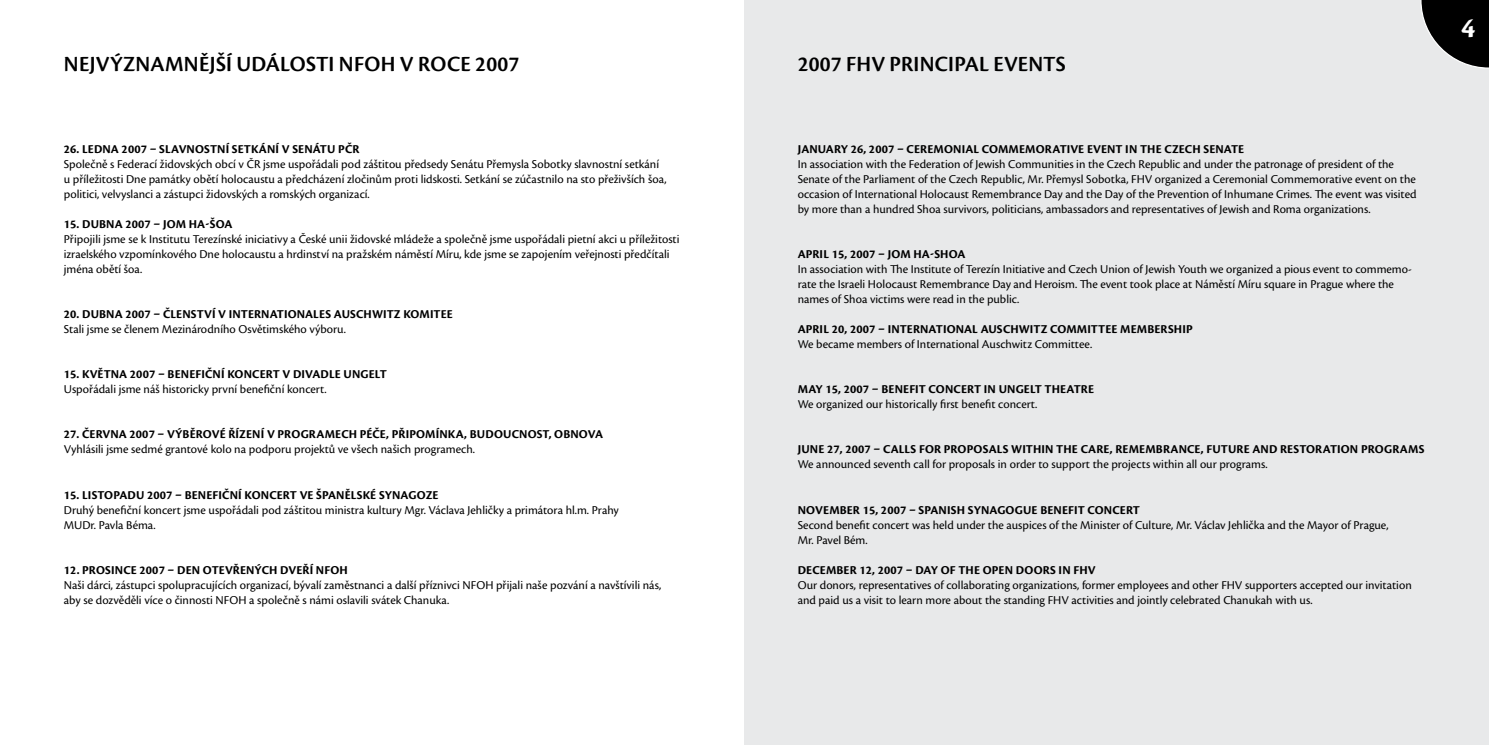
<style>
.page{position:relative;width:1489px;height:745px;background:#fff}
.page>*{position:absolute;margin:0;border:0;box-sizing:border-box;transform-origin:0 0}
.t1{font:700 28.75px "Cronos Pro";color:#fff}
.t2{font:22.5px "Cronos Pro Semibold Subh";letter-spacing:.01em;color:#000}
.t3{font:12.5px/15px "Cronos Pro";color:#000}
.t4{font:700 12.5px "Cronos Pro";letter-spacing:.01em;color:#000}
</style>
<div class="page">
<div style="left:744px;top:0;width:744px;height:744px;background:#e8e9ea"></div>
<svg style="left:1420px;top:0;width:68px;height:69px"></svg>
<h2 class="t2" style="left:64px;top:51px;width:457px">NEJVÝZNAMNĚJŠÍ UDÁLOSTI NFOH V ROCE 2007</h2>
<p class="t4" style="left:64px;top:142px;width:290px">26. LEDNA 2007 – SLAVNOSTNÍ SETKÁNÍ V SENÁTU PČR</p>
<p class="t3" style="left:64px;top:157px;width:604px">Společně s Federací židovských obcí v ČR jsme uspořádali pod záštitou předsedy Senátu Přemysla Sobotky slavnostní setkání u příležitosti Dne památky obětí holocaustu a předcházení zločinům proti lidskosti. Setkání se zúčastnilo na sto přeživších šoa, politici, velvyslanci a zástupci židovských a romských organizací.</p>
<p class="t4" style="left:64px;top:217px;width:170px">15. DUBNA 2007 – JOM HA-ŠOA</p>
<p class="t3" style="left:64px;top:232px;width:617px">Připojili jsme se k Institutu Terezínské iniciativy a České unii židovské mládeže a společně jsme uspořádali pietní akci u příležitosti izraelského vzpomínkového Dne holocaustu a hrdinství na pražském náměstí Míru, kde jsme se zapojením veřejnosti předčítali jména obětí šoa.</p>
<p class="t4" style="left:64px;top:307px;width:390px">20. DUBNA 2007 – ČLENSTVÍ V I NTERNATIONALES AUSCHWITZ KOMITEE</p>
<p class="t3" style="left:64px;top:322px;width:283px">Stali jsme se členem Mezinárodního Osvětimského výboru.</p>
<p class="t4" style="left:64px;top:367px;width:324px">15. KVĚTNA 2007 – BENEFIČNÍ KONCERT V DIVADLE UNGELT</p>
<p class="t3" style="left:64px;top:382px;width:264px">Uspořádali jsme náš historicky první benefiční koncert.</p>
<p class="t4" style="left:64px;top:427px;width:362px">27. ČERVNA 2007 – VÝBĚROVÉ ŘÍZENÍ V PROGRAMECH PÉČE, PŘI POMÍNKA</p>
<p class="t4" style="left:464px;top:427px;width:15px">, BUDOUCNOST</p>
<p class="t4" style="left:548px;top:427px;width:15px">, OBNOVA</p>
<p class="t3" style="left:64px;top:442px;width:412px">Vyhlásili jsme sedmé grantové kolo na podporu projektů ve všech našich programech.</p>
<p class="t4" style="left:64px;top:487px;width:376px">15. LISTOPADU 2007 – BENEFIČNÍ KONCERT VE ŠPANĚLSKÉ SYNAGOZE</p>
<p class="t3" style="left:64px;top:502px;width:556px">Druhý benefiční koncert jsme uspořádali pod záštitou ministra kultury Mgr. Václava Jehličky a primátora hl.m. Prahy<br>MUDr. Pavla Béma.</p>
<p class="t4" style="left:64px;top:562px;width:261px">12. PROSINCE 2007 – DEN OTEVŘENÝCH DVEŘÍ NFOH</p>
<p class="t3" style="left:64px;top:577px;width:599px">Naši dárci, zástupci spolupracujících organizací, bývalí zaměstnanci a další příznivci NFOH přijali naše pozvání a navštívili nás, aby se dozvěděli více o činnosti NFOH a společně s námi oslavili svátek Chanuka.</p>
<h2 class="t2" style="left:797px;top:51px;width:267px">2007 FHV PRINCIPAL EVENTS</h2>
<p class="t4" style="left:797px;top:142px;width:448px">JANUARY 26, 2007 – CEREMONIAL COMMEMORATIVE EVENT IN THE CZECH SENATE</p>
<p class="t3" style="left:797px;top:157px;width:620px">In association with the Federation of Jewish Communities in the Czech Republic and under the patronage of president of the Senate of the Parliament of the Czech Republic, Mr. Přemysl Sobotka, FHV organized a Ceremonial Commemorative event on the occasion of International Holocaust Remembrance Day and the Day of the Prevention of Inhumane Crimes. The event was visited by more than a hundred Shoa survivors, politicians, ambassadors and representatives of Jewish and Roma organizations.</p>
<p class="t4" style="left:797px;top:247px;width:169px">APRIL 15, 2007 – JOM HA-SHOA</p>
<p class="t3" style="left:797px;top:262px;width:615px">In association with The Institute of Terezín Initiative and Czech Union of Jewish Youth we organized a pious event to commemo&shy;rate the Israeli Holocaust Remembrance Day and Heroism. The event took place at Náměstí Míru square in Prague where the names of Shoa victims were read in the public.</p>
<p class="t4" style="left:797px;top:322px;width:395px">APRIL 20, 2007 – INTERNATIONAL AUSCHWITZ COMMITTEE MEMBERSHIP</p>
<p class="t3" style="left:797px;top:337px;width:296px">We became members of International Auschwitz Committee.</p>
<p class="t4" style="left:797px;top:382px;width:298px">MAY 15, 2007 – BENEFIT CONCERT IN UNGELT THEATRE</p>
<p class="t3" style="left:797px;top:397px;width:241px">We organized our historically first benefit concert.</p>
<p class="t4" style="left:797px;top:442px;width:291px">JUNE 27, 2007 – CALLS FOR PROPOSALS WITHIN THE CARE</p>
<p class="t4" style="left:1109px;top:442px;width:15px">, REMEMBRANCE</p>
<p class="t4" style="left:1200px;top:442px;width:14px">, FUTURE</p>
<p class="t4" style="left:1252px;top:442px;width:36px">AND RESTORATION</p>
<p class="t4" style="left:1360px;top:442px;width:65px">PROGRAMS</p>
<p class="t3" style="left:797px;top:457px;width:471px">We announced seventh call for proposals in order to support the projects within all our programs.</p>
<p class="t4" style="left:797px;top:502px;width:344px">NOVEMBER 15, 2007 – SPANISH SYNAGOGUE BENEFIT CONCERT</p>
<p class="t3" style="left:797px;top:517px;width:592px">Second benefit concert was held under the auspices of the Minister of Culture, Mr. Václav Jehlička and the Mayor of Prague,<br>Mr. Pavel Bém.</p>
<p class="t4" style="left:797px;top:562px;width:284px">DECEMBER 12, 2007 – DAY OF THE OPEN DOORS IN FHV</p>
<p class="t3" style="left:797px;top:577px;width:615px">Our donors, representatives of collaborating organizations, former employees and other FHV supporters accepted our invitation and paid us a visit to learn more about the standing FHV activities and jointly celebrated Chanukah with us.</p>
<h1 class="t1" style="left:1460px;top:12px;width:16px">4</h1>
</div>
